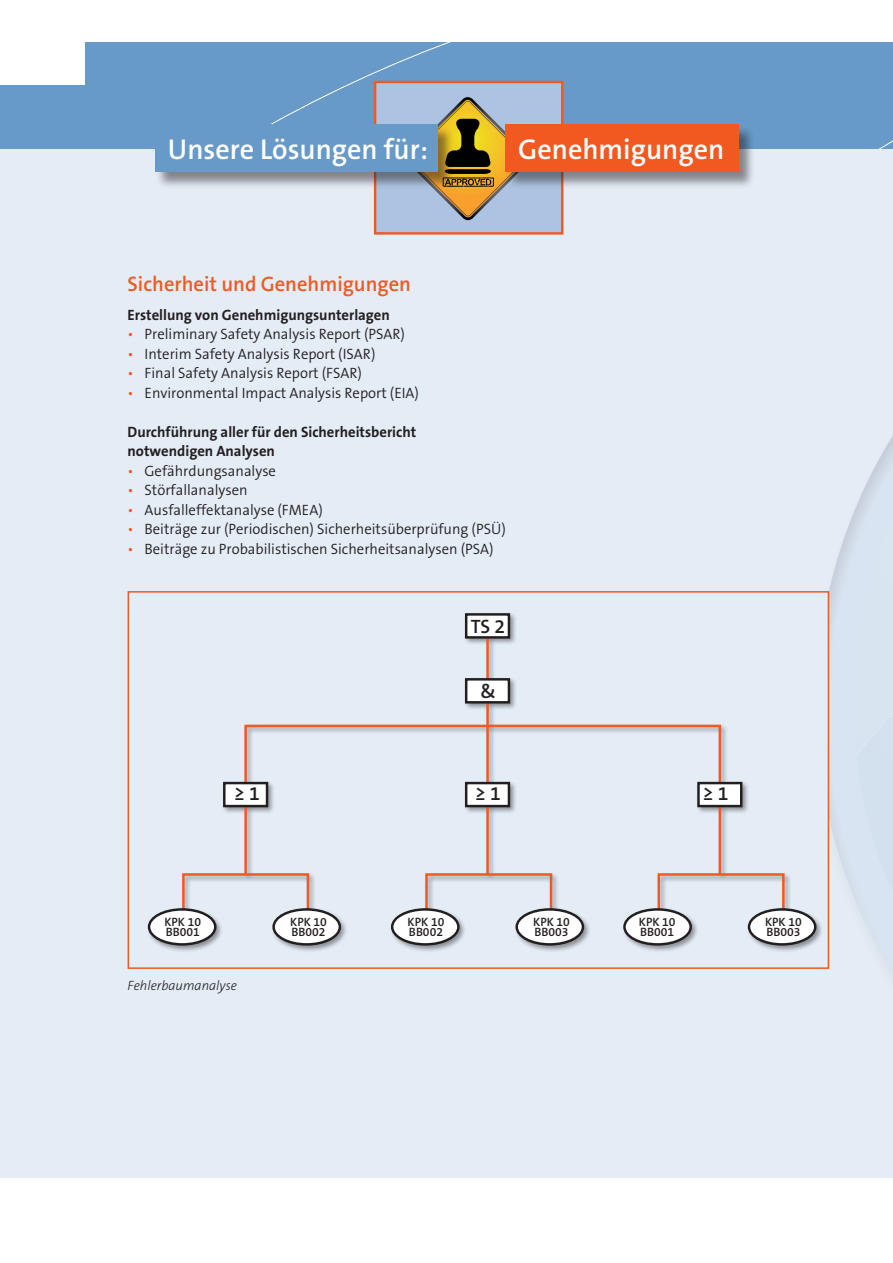
<style>
.page{position:relative;width:893px;height:1263px;background:#fff}
.page>*{position:absolute;margin:0;border:0;box-sizing:border-box;transform-origin:0 0}
.t1{font:600 28.8px "The Sans B6";color:#fff}
.t2{font:600 21px "The Sans B6";color:#f15921}
.t3{font:600 19.5px "The Sans B6";color:#231f20}
.t4{font:300 15px "The Sans B4";color:#231f20}
.t5{font:700 15px/19.5px "The Sans B7";color:#231f20}
.t6{font:italic 300 13.5px "The Sans B3";color:#231f20}
.t7{font:600 12.15px/9.8px "The Sans B6";color:#231f20}
.s1{color:#f15921}
</style>
<div class="page">
<div style="left:0;top:106px;width:893px;height:1072px;background:#e4ecf6"></div>
<div style="left:0;top:85px;width:893px;height:64px;background:#679ac8"></div>
<div style="left:85px;top:43px;width:808px;height:106px;background:#679ac8"></div>
<div style="left:806px;top:177px;width:87px;height:1073px;background:#231f20;opacity:.5"></div>
<div style="left:813px;top:184px;width:80px;height:1040px;background:#231f20;opacity:.5"></div>
<div style="left:374px;top:81px;width:189px;height:154px;background:#acc4e1;border:2px solid #f15921"></div>
<svg style="left:435px;top:97px;width:70px;height:123px"></svg>
<div style="left:155px;top:125px;width:299px;height:65px;background:#231f20;opacity:.5"></div>
<div style="left:155px;top:124px;width:283px;height:48px;background:#679ac8"></div>
<div style="left:505px;top:125px;width:251px;height:65px;background:#231f20;opacity:.5"></div>
<div style="left:505px;top:124px;width:234px;height:48px;background:#f15921"></div>
<div style="left:128px;top:592px;width:700px;height:376px;background:#e4ecf6"></div>
<div style="left:146px;top:611px;width:678px;height:342px;background:#231f20;opacity:.45"></div>
<div style="left:182px;top:873px;width:127px;height:51px;border:2px solid #f15921"></div>
<div style="left:244px;top:725px;width:477px;height:151px;border:2px solid #f15921"></div>
<hr style="left:486px;top:637px;width:3px;height:237px;background:#f15921">
<div style="left:466px;top:614px;width:43px;height:23px;background:#fff"></div>
<div style="left:465px;top:613px;width:45px;height:26px;border:2px solid #231f20"></div>
<div style="left:466px;top:679px;width:43px;height:23px;background:#fff"></div>
<div style="left:465px;top:678px;width:45px;height:25px;border:2px solid #231f20"></div>
<div style="left:466px;top:783px;width:43px;height:23px;background:#fff"></div>
<div style="left:465px;top:782px;width:45px;height:25px;border:2px solid #231f20"></div>
<div style="left:224px;top:783px;width:43px;height:23px;background:#fff"></div>
<div style="left:223px;top:782px;width:45px;height:25px;border:2px solid #231f20"></div>
<div style="left:698px;top:783px;width:43px;height:23px;background:#fff"></div>
<div style="left:697px;top:782px;width:45px;height:25px;border:2px solid #231f20"></div>
<div style="left:149px;top:909px;width:66px;height:35px;background:#fff;border-radius:50%"></div>
<div style="left:148px;top:908px;width:69px;height:38px;border:2px solid #231f20;border-radius:50%"></div>
<div style="left:274px;top:909px;width:66px;height:35px;background:#fff;border-radius:50%"></div>
<div style="left:272px;top:908px;width:69px;height:38px;border:2px solid #231f20;border-radius:50%"></div>
<div style="left:425px;top:873px;width:127px;height:51px;border:2px solid #f15921"></div>
<div style="left:392px;top:909px;width:66px;height:35px;background:#fff;border-radius:50%"></div>
<div style="left:391px;top:908px;width:69px;height:38px;border:2px solid #231f20;border-radius:50%"></div>
<div style="left:517px;top:909px;width:66px;height:35px;background:#fff;border-radius:50%"></div>
<div style="left:515px;top:908px;width:69px;height:38px;border:2px solid #231f20;border-radius:50%"></div>
<div style="left:658px;top:873px;width:127px;height:51px;border:2px solid #f15921"></div>
<div style="left:624px;top:909px;width:67px;height:35px;background:#fff;border-radius:50%"></div>
<div style="left:623px;top:908px;width:69px;height:38px;border:2px solid #231f20;border-radius:50%"></div>
<div style="left:749px;top:909px;width:66px;height:35px;background:#fff;border-radius:50%"></div>
<div style="left:748px;top:908px;width:68px;height:38px;border:2px solid #231f20;border-radius:50%"></div>
<div style="left:128px;top:591px;width:701px;height:378px;border:2px solid #f15921"></div>
<h1 class="t1" style="left:168px;top:134px;width:262px">Unsere Lösungen für:</h1>
<h1 class="t1" style="left:518px;top:134px;width:208px">Genehmigungen</h1>
<h2 class="t2" style="left:128px;top:273px;width:285px">Sicherheit und Genehmigungen</h2>
<p class="t5" style="left:128px;top:306px;width:264px">Erstellung von Genehmigungsunterlagen</p>
<p class="t4" style="left:128px;top:326px;width:279px"><span class="s1">•</span> Preliminary Safety Analysis Report (PSAR)</p>
<p class="t4" style="left:128px;top:346px;width:249px"><span class="s1">•</span> Interim Safety Analysis Report (ISAR)</p>
<p class="t4" style="left:128px;top:365px;width:236px"><span class="s1">•</span> Final Safety Analysis Report (FSAR)</p>
<p class="t4" style="left:128px;top:385px;width:293px"><span class="s1">•</span> Environmental Impact Analysis Report (EIA)</p>
<p class="t5" style="left:128px;top:423px;width:290px">Durchführung aller für den Sicherheitsbericht notwendigen Analysen</p>
<p class="t4" style="left:128px;top:463px;width:150px"><span class="s1">•</span> Gefährdungsanalyse</p>
<p class="t4" style="left:128px;top:482px;width:122px"><span class="s1">•</span> Störfallanalysen</p>
<p class="t4" style="left:128px;top:502px;width:197px"><span class="s1">•</span> Ausfalleffektanalyse (FMEA)</p>
<p class="t4" style="left:128px;top:521px;width:380px"><span class="s1">•</span> Beiträge zur (Periodischen) Sicherheitsüberprüfung (PSÜ)</p>
<p class="t4" style="left:128px;top:541px;width:368px"><span class="s1">•</span> Beiträge zu Probabilistischen Sicherheitsanalysen (PSA)</p>
<h3 class="t3" style="left:471px;top:616px;width:36px">TS 2</h3>
<h3 class="t3" style="left:480px;top:681px;width:17px">&amp;</h3>
<h3 class="t3" style="left:234px;top:784px;width:27px">≥ 1</h3>
<h3 class="t3" style="left:475px;top:784px;width:27px">≥ 1</h3>
<h3 class="t3" style="left:703px;top:784px;width:27px">≥ 1</h3>
<p class="t7" style="left:164px;top:918px;width:38px">KPK 10<br>BB001</p>
<p class="t7" style="left:290px;top:918px;width:38px">KPK 10<br>BB002</p>
<p class="t7" style="left:408px;top:918px;width:38px">KPK 10<br>BB002</p>
<p class="t7" style="left:533px;top:918px;width:38px">KPK 10<br>BB003</p>
<p class="t7" style="left:639px;top:918px;width:38px">KPK 10<br>BB001</p>
<p class="t7" style="left:765px;top:918px;width:38px">KPK 10<br>BB003</p>
<p class="t6" style="left:128px;top:979px;width:111px">Fehlerbaumanalyse</p>
</div>
